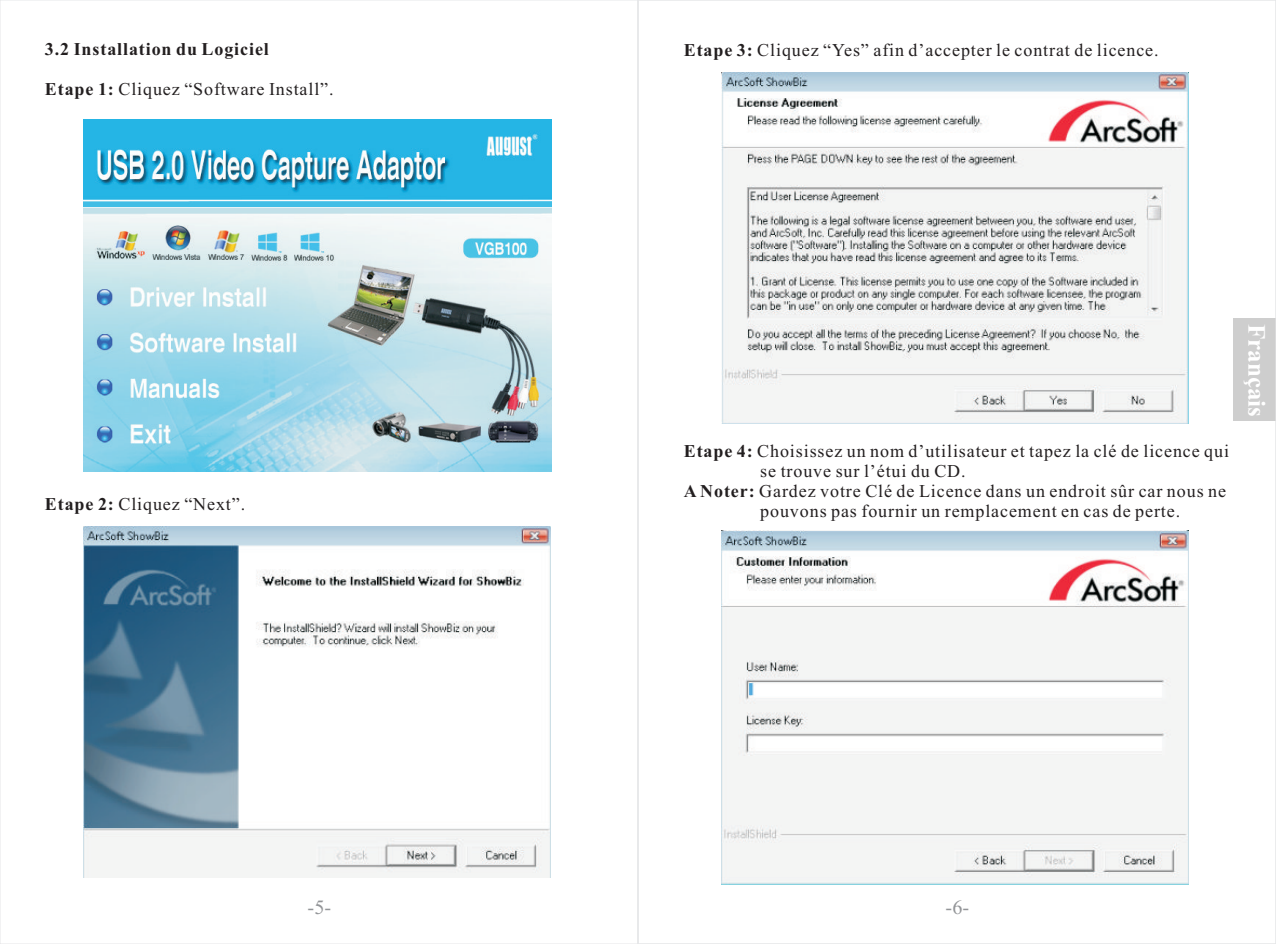
<style>
.page{position:relative;width:1276px;height:944px;background:#fff}
.page>*{position:absolute;margin:0;border:0;box-sizing:border-box;transform-origin:0 0}
.t1{font:700 24.9px "Times New Roman";color:#fff}
.t2{font:20.4px "Times New Roman";color:#939598}
.t3{font:18px "Times New Roman";letter-spacing:.05em;color:#231f20}
.t4{font:700 18px "Times New Roman";letter-spacing:.05em;color:#231f20}
.s1{font-weight:700}
</style>
<div class="page">
<div style="left:1233px;top:319px;width:43px;height:102px;background:#cecece"></div>
<img style="left:83px;top:527px;width:468px;height:351px">
<img style="left:721px;top:73px;width:467px;height:350px">
<img style="left:721px;top:531px;width:467px;height:353px">
<img style="left:83px;top:119px;width:469px;height:353px">
<p class="t4" style="left:45px;top:43px;width:225px">3.2 Installation du Logiciel</p>
<p class="t3" style="left:45px;top:83px;width:290px"><span class="s1">Etape 1:</span> Cliquez “Software Install”.</p>
<p class="t3" style="left:45px;top:497px;width:202px"><span class="s1">Etape 2:</span> Cliquez “Next”.</p>
<p class="t3" style="left:684px;top:44px;width:476px"><span class="s1">Etape 3:</span> Cliquez “Yes” afin d’accepter le contrat de licence.</p>
<p class="t3" style="left:684px;top:445px;width:547px"><span class="s1">Etape 4:</span> Choisissez un nom d’utilisateur et tapez la clé de licence qui</p>
<p class="t3" style="left:760px;top:465px;width:207px">se trouve sur l’étui du CD.</p>
<p class="t3" style="left:684px;top:485px;width:544px"><span class="s1">A Noter:</span> Gardez votre Clé de Licence dans un endroit sûr car nous ne</p>
<p class="t3" style="left:760px;top:504px;width:421px">pouvons pas fournir un remplacement en cas de perte.</p>
<h1 class="t1" style="left:1265px;top:324px;width:95px;rotate:90deg">Français</h1>
<p class="t2" style="left:307px;top:899px;width:25px">-5-</p>
<p class="t2" style="left:945px;top:899px;width:25px">-6-</p>
</div>
